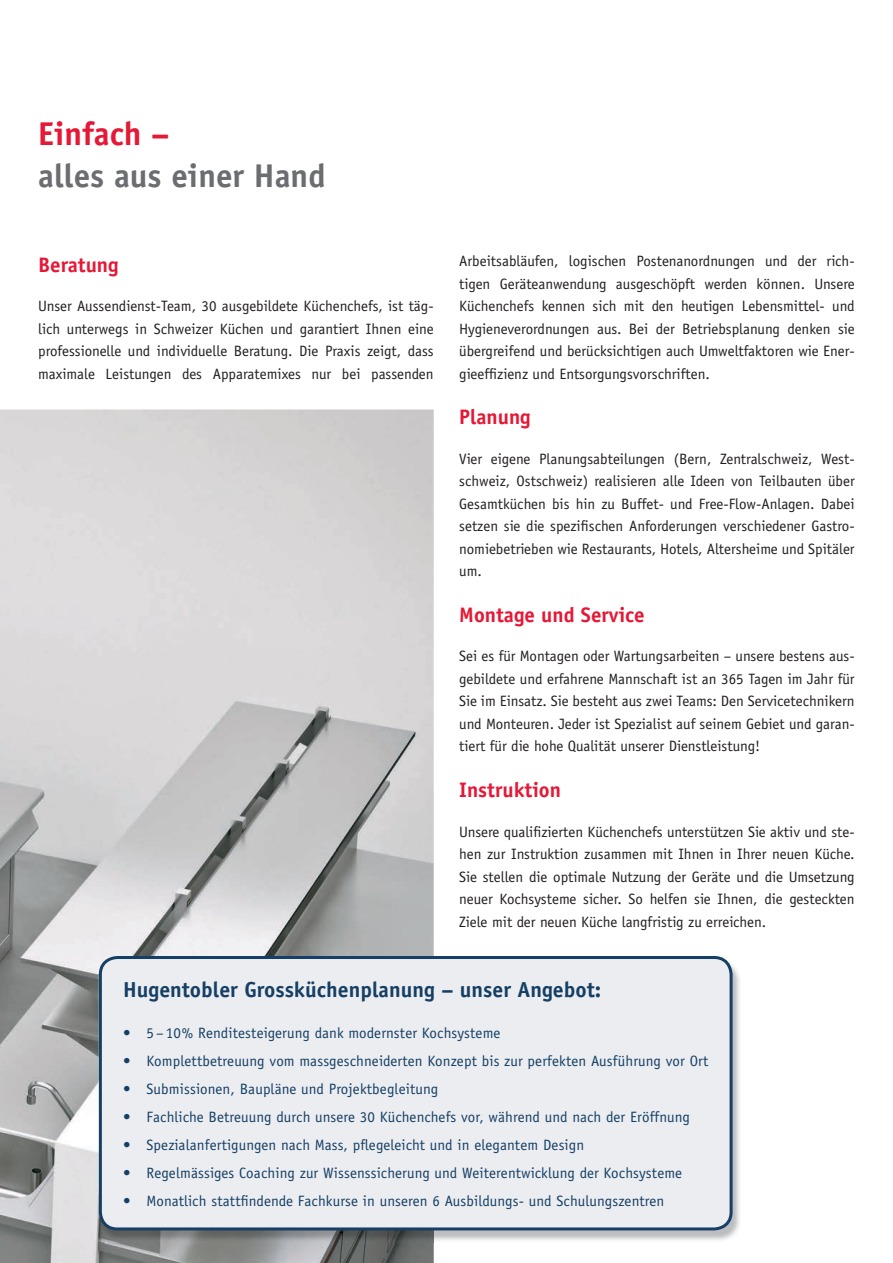
<style>
.page{position:relative;width:893px;height:1263px;background:#fff}
.page>*{position:absolute;margin:0;border:0;box-sizing:border-box;transform-origin:0 0}
.t1{font:700 33px "Officina Sans";color:#6c6d70}
.t2{font:700 33px "Officina Sans";color:#e51836}
.t3{font:700 21.75px "Officina Sans";color:#153f64}
.t4{font:700 21px "Officina Sans";color:#e51836}
.t5{font:15px/22.5px "Officina Sans";color:#231f20;text-align:justify}
.t6{font:15px "Officina Sans";letter-spacing:.01em;color:#153f64}
</style>
<div class="page">
<img style="left:0;top:409px;width:434px;height:854px">
<img style="left:98px;top:959px;width:642px;height:283px">
<div style="left:100px;top:957px;width:631px;height:272px;background:#ecedf1;border-radius:17px"></div>
<div style="left:99px;top:956px;width:634px;height:274px;border:3px solid #153f64;border-radius:17px"></div>
<h1 class="t2" style="left:38px;top:113px;width:133px">Einfach –</h1>
<h1 class="t1" style="left:38px;top:155px;width:289px">alles aus einer Hand</h1>
<h3 class="t4" style="left:38px;top:251px;width:82px">Beratung</h3>
<p class="t5" style="left:38px;top:295px;width:397px">Unser Aussendienst-Team, 30 ausgebildete Küchenchefs, ist täg&shy;lich unterwegs in Schweizer Küchen und garantiert Ihnen eine professionelle und individuelle Beratung. Die Praxis zeigt, dass maximale Leistungen des Apparatemixes nur bei passenden</p>
<p class="t5" style="left:459px;top:250px;width:397px">Arbeitsabläufen, logischen Postenanordnungen und der rich&shy;tigen Geräteanwendung ausgeschöpft werden können. Unsere Küchenchefs kennen sich mit den heutigen Lebensmittel- und Hygieneverordnungen aus. Bei der Betriebsplanung denken sie übergreifend und berücksichtigen auch Umweltfaktoren wie Ener&shy;gieeffizienz und Entsorgungsvorschriften.</p>
<h3 class="t4" style="left:459px;top:404px;width:73px">Planung</h3>
<p class="t5" style="left:459px;top:448px;width:397px">Vier eigene Planungsabteilungen (Bern, Zentralschweiz, West&shy;schweiz, Ostschweiz) realisieren alle Ideen von Teilbauten über Gesamtküchen bis hin zu Buffet- und Free-Flow-Anlagen. Dabei setzen sie die spezifischen Anforderungen verschiedener Gastro&shy;nomiebetrieben wie Restaurants, Hotels, Altersheime und Spitäler um.</p>
<h3 class="t4" style="left:459px;top:602px;width:187px">Montage und Service</h3>
<p class="t5" style="left:459px;top:645px;width:397px">Sei es für Montagen oder Wartungsarbeiten – unsere bestens aus&shy;gebildete und erfahrene Mannschaft ist an 365 Tagen im Jahr für Sie im Einsatz. Sie besteht aus zwei Teams: Den Servicetechnikern und Monteuren. Jeder ist Spezialist auf seinem Gebiet und garan&shy;tiert für die hohe Qualität unserer Dienstleistung!</p>
<h3 class="t4" style="left:459px;top:777px;width:103px">Instruktion</h3>
<p class="t5" style="left:459px;top:820px;width:397px">Unsere qualifizierten Küchenchefs unterstützen Sie aktiv und ste&shy;hen zur Instruktion zusammen mit Ihnen in Ihrer neuen Küche.<br>Sie stellen die optimale Nutzung der Geräte und die Umsetzung neuer Kochsysteme sicher. So helfen sie Ihnen, die gesteckten Ziele mit der neuen Küche langfristig zu erreichen.</p>
<h2 class="t3" style="left:123px;top:976px;width:480px">Hugentobler Grossküchenplanung – unser Angebot:</h2>
<p class="t6" style="left:123px;top:1024px;width:379px">• 5 – 10% Renditesteigerung dank modernster Kochsysteme</p>
<p class="t6" style="left:123px;top:1052px;width:587px">• Komplettbetreuung vom massgeschneiderten Konzept bis zur perfekten Ausführung vor Ort</p>
<p class="t6" style="left:123px;top:1080px;width:317px">• Submissionen, Baupläne und Projektbegleitung</p>
<p class="t6" style="left:123px;top:1108px;width:568px">• Fachliche Betreuung durch unsere 30 Küchenchefs vor, während und nach der Eröffnung</p>
<p class="t6" style="left:123px;top:1136px;width:462px">• Spezialanfertigungen nach Mass, pflegeleicht und in elegantem Design</p>
<p class="t6" style="left:123px;top:1164px;width:560px">• Regelmässiges Coaching zur Wissenssicherung und Weiterentwicklung der Kochsysteme</p>
<p class="t6" style="left:123px;top:1192px;width:543px">• Monatlich stattfindende Fachkurse in unseren 6 Ausbildungs- und Schulungszentren</p>
</div>
